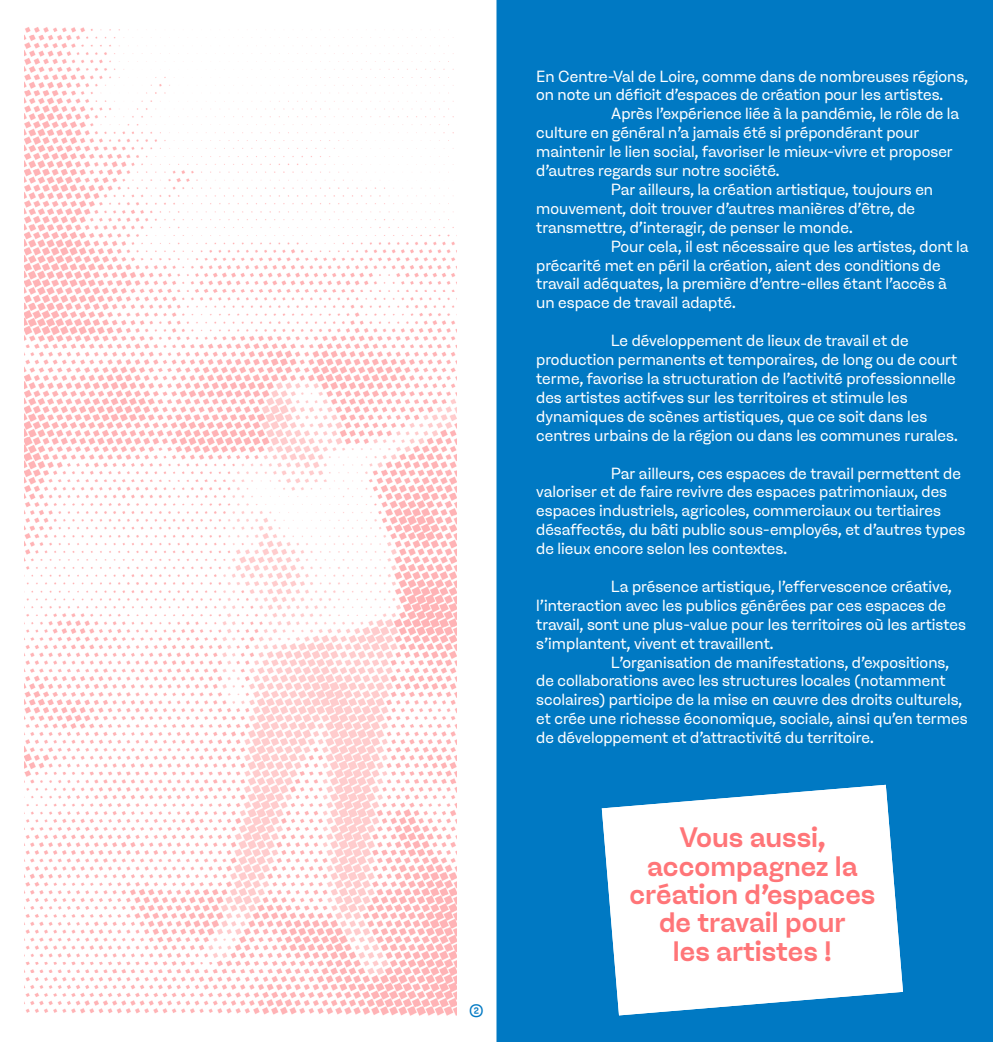
<style>
.page{position:relative;width:993px;height:1042px;background:#fff}
.page>*{position:absolute;margin:0;border:0;box-sizing:border-box;transform-origin:0 0}
.grands_textes{font:500 28px "Devenir Art Text";color:#ff7578}
.t1{font:17.5px "Devenir Art Text";color:#0079c3}
.texte_courant{font:15.75px/18.9px "Devenir Art Text";color:#fff}
</style>
<div class="page">
<div style="left:496px;top:0;width:496px;height:1042px;background:#0079c3"></div>
<svg style="left:601px;top:785px;width:301px;height:230px"></svg>
<img style="left:25px;top:27px;width:431px;height:989px">
<p class="t1" style="left:469px;top:1000px;width:16px">②</p>
<p class="texte_courant" style="left:536px;top:66px;width:433px">En Centre-Val de Loire, comme dans de nombreuses régions, on note un déficit d’espaces de création pour les artistes.</p>
<p class="texte_courant" style="left:536px;top:104px;width:424px;text-indent:74px">Après l’expérience liée à la pandémie, le rôle de la culture en général n’a jamais été si prépondérant pour maintenir le lien social, favoriser le mieux-vivre et proposer d’autres regards sur notre société.</p>
<p class="texte_courant" style="left:536px;top:180px;width:398px;text-indent:74px">Par ailleurs, la création artistique, toujours en mouvement, doit trouver d’autres manières d’être, de transmettre, d’interagir, de penser le monde.</p>
<p class="texte_courant" style="left:536px;top:236px;width:434px;text-indent:74px">Pour cela, il est nécessaire que les artistes, dont la précarité met en péril la création, aient des conditions de travail adéquates, la première d’entre-elles étant l’accès à un espace de travail adapté.</p>
<p class="texte_courant" style="left:536px;top:331px;width:423px;text-indent:74px">Le développement de lieux de travail et de production permanents et temporaires, de long ou de court terme, favorise la structuration de l’activité professionnelle des artistes actif·ves sur les territoires et stimule les dynamiques de scènes artistiques, que ce soit dans les centres urbains de la région ou dans les communes rurales.</p>
<p class="texte_courant" style="left:536px;top:463px;width:430px;text-indent:74px">Par ailleurs, ces espaces de travail permettent de valoriser et de faire revivre des espaces patrimoniaux, des espaces industriels, agricoles, commerciaux ou tertiaires désaffectés, du bâti public sous-employés, et d’autres types de lieux encore selon les contextes.</p>
<p class="texte_courant" style="left:536px;top:577px;width:431px;text-indent:74px">La présence artistique, l’effervescence créative, l’interaction avec les publics générées par ces espaces de travail, sont une plus-value pour les territoires où les artistes s’implantent, vivent et travaillent.</p>
<p class="texte_courant" style="left:536px;top:652px;width:433px;text-indent:74px">L’organisation de manifestations, d’expositions, de collaborations avec les structures locales (notamment scolaires) participe de la mise en œuvre des droits culturels, et crée une richesse économique, sociale, ainsi qu’en termes de développement et d’attractivité du territoire.</p>
<p class="grands_textes" style="left:679px;top:820px;width:148px">Vous aussi,</p>
<p class="grands_textes" style="left:647px;top:848px;width:212px">accompagnez la</p>
<p class="grands_textes" style="left:629px;top:877px;width:247px">création d'espaces</p>
<p class="grands_textes" style="left:658px;top:905px;width:188px">de travail pour</p>
<p class="grands_textes" style="left:672px;top:934px;width:160px">les artistes !</p>
</div>
